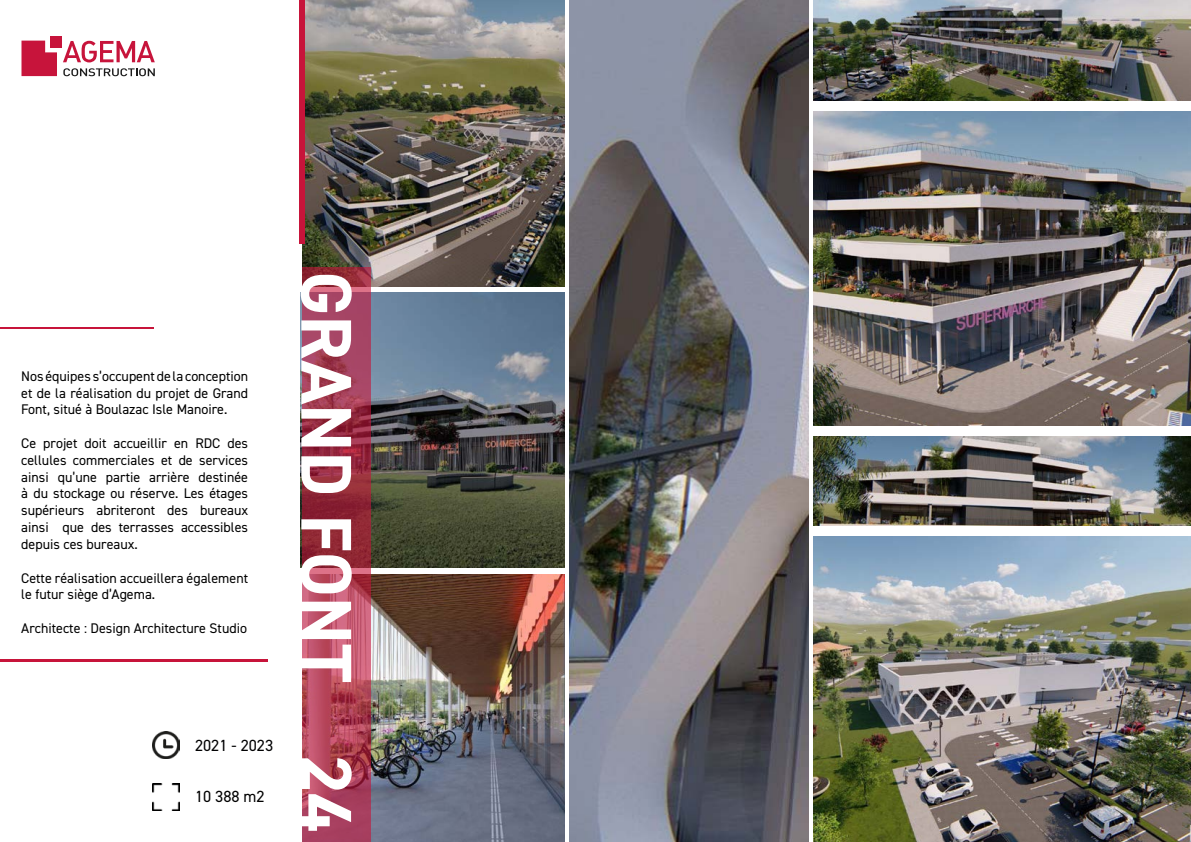
<style>
.page{position:relative;width:1191px;height:842px;background:#fff}
.page>*{position:absolute;margin:0;border:0;box-sizing:border-box;transform-origin:0 0}
.t1{font:700 72px "DIN2014";color:#fff}
.t2{font:16.2px "DIN2014";color:#020203}
.t3{font:16.2px "DIN2014";color:#000}
.t4{font:14px/16.8px "DIN2014";color:#000;text-align:justify}
</style>
<div class="page">
<img style="left:302px;top:0;width:262px;height:286px">
<img style="left:371px;top:574px;width:193px;height:268px">
<img style="left:300px;top:293px;width:264px;height:275px">
<img style="left:570px;top:0;width:238px;height:842px">
<img style="left:814px;top:0;width:377px;height:101px">
<img style="left:814px;top:437px;width:377px;height:89px">
<img style="left:814px;top:111px;width:377px;height:315px">
<img style="left:814px;top:536px;width:377px;height:306px">
<div style="left:299px;top:0;width:5px;height:244px;background:#c7143a"></div>
<hr style="left:0;top:659px;width:268px;height:2px;background:#c7143a">
<hr style="left:0;top:327px;width:154px;height:2px;background:#c7143a">
<img style="left:152px;top:731px;width:27px;height:28px">
<img style="left:152px;top:783px;width:27px;height:27px">
<svg style="left:63px;top:68px;width:92px;height:8px"></svg>
<div style="left:50px;top:36px;width:12px;height:12px;background:#c7143b"></div>
<svg style="left:21px;top:41px;width:36px;height:35px"></svg>
<svg style="left:63px;top:41px;width:92px;height:21px"></svg>
<svg style="left:302px;top:268px;width:69px;height:574px;background:#a83f55"></svg>
<p class="t4" style="left:21px;top:367px;width:228px">Nos équipes s’occupent de la conception et de la réalisation du projet de Grand Font, situé à Boulazac Isle Manoire.</p>
<p class="t4" style="left:21px;top:435px;width:228px">Ce projet doit accueillir en RDC des cellules commerciales et de services ainsi qu’une partie arrière destinée à du stockage ou réserve. Les étages supérieurs abriteront des bureaux ainsi que des terrasses accessibles depuis ces bureaux.</p>
<p class="t4" style="left:21px;top:569px;width:228px">Cette réalisation accueillera également le futur siège d’Agema.</p>
<p class="t4" style="left:21px;top:619px;width:227px">Architecte : Design Architecture Studio</p>
<p class="t2" style="left:195px;top:735px;width:80px">2021 - 2023</p>
<p class="t3" style="left:195px;top:787px;width:71px">10 388 m2</p>
<h1 class="t1" style="left:374px;top:271px;width:562px;rotate:90deg">GRAND FONT 24</h1>
</div>
